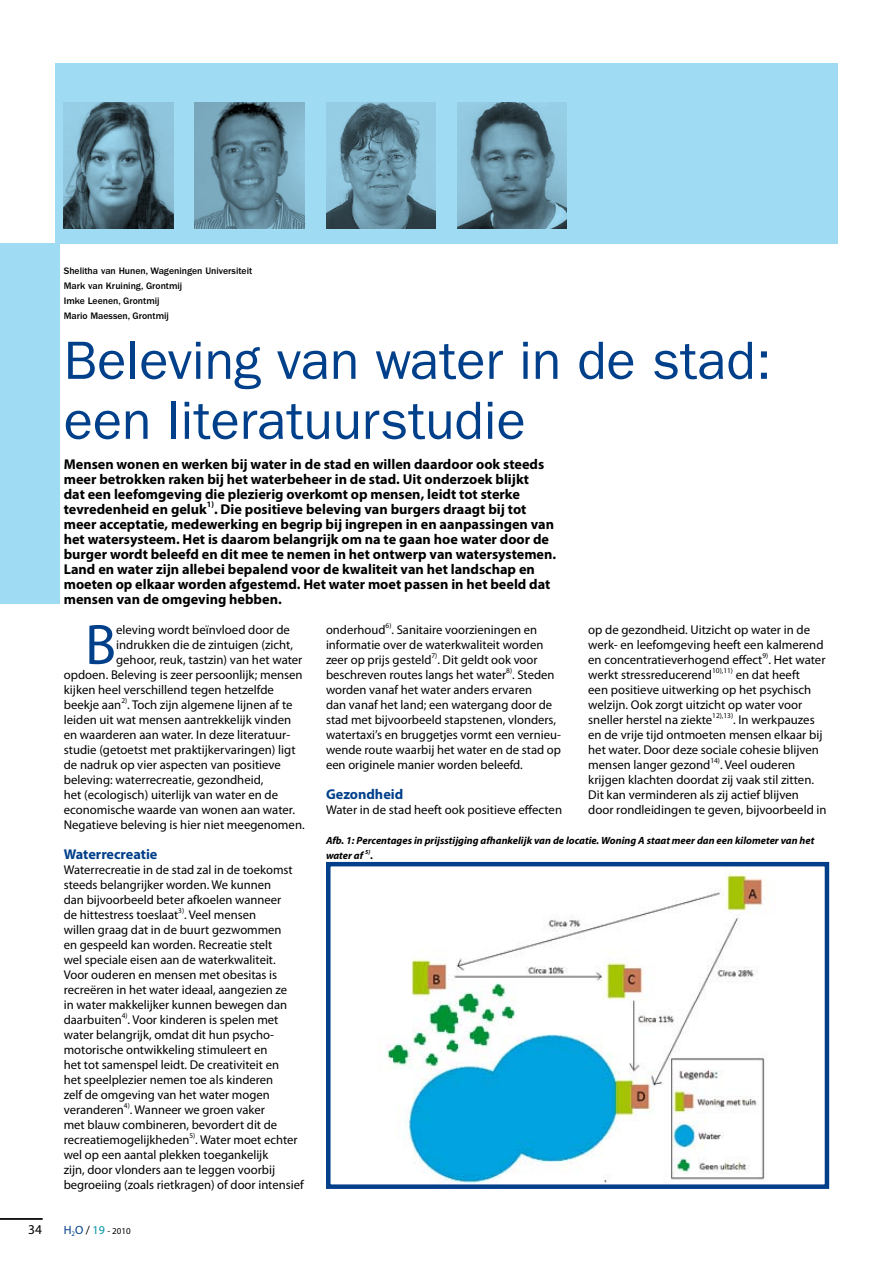
<style>
.page{position:relative;width:893px;height:1263px;background:#fff}
.page>*{position:absolute;margin:0;border:0;box-sizing:border-box;transform-origin:0 0}
.t1{font:57.3px "Myriad Pro";color:#003f8a}
.t2{font:54px/60px "ITC Franklin Gothic Std";color:#003f8a}
.t3{font:700 14.25px/15px "Myriad Pro";color:#000}
.t4{font:700 14.25px "Myriad Pro";color:#003f8a}
.t5{font:13.5px "Myriad Pro";color:#000}
.t6{font:12.75px/15px "Myriad Pro";color:#000}
.t7{font:italic 700 10.5px/15px "Myriad Pro";color:#000}
.t8{font:500 9.75px/15px "ITC Franklin Gothic Std";color:#000}
.t9{font:9px "Myriad Pro";color:#000}
.t10{font:italic 700 6.15px "Myriad Pro";color:#000}
.s1{font-size:10.5px}
.s2{font-size:12px;color:#003f8a}
.s3{font-size:12px}
.s4{font-size:12px;color:#0094a8}
</style>
<div class="page">
<div style="left:55px;top:64px;width:783px;height:180px;background:#a0dbf4"></div>
<hr style="left:0;top:1219px;width:43px;height:1px;background:#000">
<div style="left:0;top:244px;width:60px;height:360px;background:#a0dbf4"></div>
<img style="left:326px;top:102px;width:110px;height:127px">
<img style="left:64px;top:102px;width:110px;height:127px">
<img style="left:195px;top:102px;width:110px;height:127px">
<img style="left:379px;top:873px;width:386px;height:311px">
<div style="left:326px;top:862px;width:503px;height:327px;border:4px solid #003f8a"></div>
<img style="left:457px;top:102px;width:110px;height:127px">
<p class="t8" style="left:64px;top:263px;width:190px">Shelitha van Hunen, Wageningen Universiteit<br>Mark van Kruining, Grontmij<br>Imke Leenen, Grontmij<br>Mario Maessen, Grontmij</p>
<h2 class="t2" style="left:64px;top:331px;width:709px">Beleving van water in de stad: een literatuurstudie</h2>
<p class="t3" style="left:64px;top:457px;width:494px">Mensen wonen en werken bij water in de stad en willen daardoor ook steeds meer betrokken raken bij het waterbeheer in de stad. Uit onderzoek blijkt<br>dat een leefomgeving die plezierig overkomt op mensen, leidt tot sterke tevredenheid en geluk<sup>1)</sup>. Die positieve beleving van burgers draagt bij tot meer acceptatie, medewerking en begrip bij ingrepen in en aanpassingen van het watersysteem. Het is daarom belangrijk om na te gaan hoe water door de burger wordt beleefd en dit mee te nemen in het ontwerp van watersystemen.<br>Land en water zijn allebei bepalend voor de kwaliteit van het landschap en moeten op elkaar worden afgestemd. Het water moet passen in het beeld dat mensen van de omgeving hebben.</p>
<h1 class="t1" style="left:85px;top:613px;width:26px">B</h1>
<p class="t6" style="left:116px;top:622px;width:175px">eleving wordt beïnvloed door de</p>
<p class="t6" style="left:326px;top:622px;width:237px">onderhoud<sup>6)</sup>. Sanitaire voorzieningen en informatie over de waterkwaliteit worden zeer op prijs gesteld<sup>7)</sup>. Dit geldt ook voor beschreven routes langs het water<sup>8)</sup>. Steden worden vanaf het water anders ervaren<br>dan vanaf het land; een watergang door de stad met bijvoorbeeld stapstenen, vlonders, watertaxi’s en bruggetjes vormt een vernieu&shy;wende route waarbij het water en de stad op een originele manier worden beleefd.</p>
<p class="t4" style="left:326px;top:786px;width:79px">Gezondheid</p>
<p class="t6" style="left:326px;top:802px;width:238px">Water in de stad heeft ook positieve effecten</p>
<p class="t6" style="left:588px;top:622px;width:240px">op de gezondheid. Uitzicht op water in de werk- en leefomgeving heeft een kalmerend en concentratieverhogend effect<sup>9)</sup>. Het water werkt stressreducerend<sup>10),11)</sup> en dat heeft<br>een positieve uitwerking op het psychisch welzijn. Ook zorgt uitzicht op water voor sneller herstel na ziekte<sup>12),13)</sup>. I n werkpauzes en de vrije tijd ontmoeten mensen elkaar bij het water. Door deze sociale cohesie blijven mensen langer gezond<sup>14)</sup>. Veel ouderen krijgen klachten doordat zij vaak stil zitten.<br>Dit kan verminderen als zij actief blijven door rondleidingen te geven, bijvoorbeeld in</p>
<p class="t7" style="left:326px;top:833px;width:490px">Afb. 1: Percentages in prijsstijging afhankelijk van de locatie. Woning A staat meer dan een kilometer van het water af</p>
<p class="t6" style="left:116px;top:637px;width:178px">indrukken die de zintuigen (zicht,</p>
<p class="t6" style="left:116px;top:652px;width:188px">gehoor, reuk, tastzin) van het water</p>
<p class="t6" style="left:64px;top:667px;width:240px">opdoen. Beleving is zeer persoonlijk; mensen</p>
<p class="t6" style="left:64px;top:682px;width:212px">kijken heel verschillend tegen hetzelfde</p>
<p class="t6" style="left:64px;top:697px;width:230px">beekje aan<sup>2)</sup>. Toch zijn algemene lijnen af te</p>
<p class="t6" style="left:64px;top:712px;width:229px">leiden uit wat mensen aantrekkelijk vinden</p>
<p class="t6" style="left:64px;top:727px;width:228px">en waarderen aan water. I n deze literatuur-</p>
<p class="t6" style="left:64px;top:742px;width:233px">studie (getoetst met praktijkervaringen) ligt</p>
<p class="t6" style="left:64px;top:757px;width:219px">de nadruk op vier aspecten van positieve</p>
<p class="t6" style="left:64px;top:772px;width:201px">beleving: waterrecreatie, gezondheid,</p>
<p class="t6" style="left:64px;top:787px;width:216px">het (ecologisch) uiterlijk van water en de</p>
<p class="t6" style="left:64px;top:802px;width:233px">economische waarde van wonen aan water.</p>
<p class="t6" style="left:64px;top:817px;width:242px">Negatieve beleving is hier niet meegenomen.</p>
<p class="t4" style="left:64px;top:846px;width:95px">Waterrecreatie</p>
<p class="t6" style="left:64px;top:862px;width:242px">Waterrecreatie in de stad zal in de toekomst steeds belangrijker worden. We kunnen<br>dan bijvoorbeeld beter afkoelen wanneer<br>de hittestress toeslaat<sup>3)</sup>. Veel mensen<br>willen graag dat in de buurt gezwommen<br>en gespeeld kan worden. Recreatie stelt<br>wel speciale eisen aan de waterkwaliteit.<br>Voor ouderen en mensen met obesitas is recreëren in het water ideaal, aangezien ze<br>in water makkelijker kunnen bewegen dan daarbuiten<sup>4)</sup>. Voor kinderen is spelen met water belangrijk, omdat dit hun psycho&shy;motorische ontwikkeling stimuleert en<br>het tot samenspel leidt. De creativiteit en<br>het speelplezier nemen toe als kinderen<br>zelf de omgeving van het water mogen veranderen<sup>4)</sup>. Wanneer we groen vaker<br>met blauw combineren, bevordert dit de recreatiemogelijkheden<sup>5)</sup>. Water moet echter wel op een aantal plekken toegankelijk<br>zijn, door vlonders aan te leggen voorbij begroeiing (zoals rietkragen) of door intensief</p>
<p class="t10" style="left:365px;top:849px;width:9px">5)<span class="s1">.</span></p>
<p class="t5" style="left:28px;top:1222px;width:15px">34</p>
<p class="t9" style="left:64px;top:1226px;width:68px"><span class="s2">H</span><sub>2</sub><span class="s2">O</span> <span class="s3">/</span> <span class="s4">19</span> - 2010</p>
</div>
